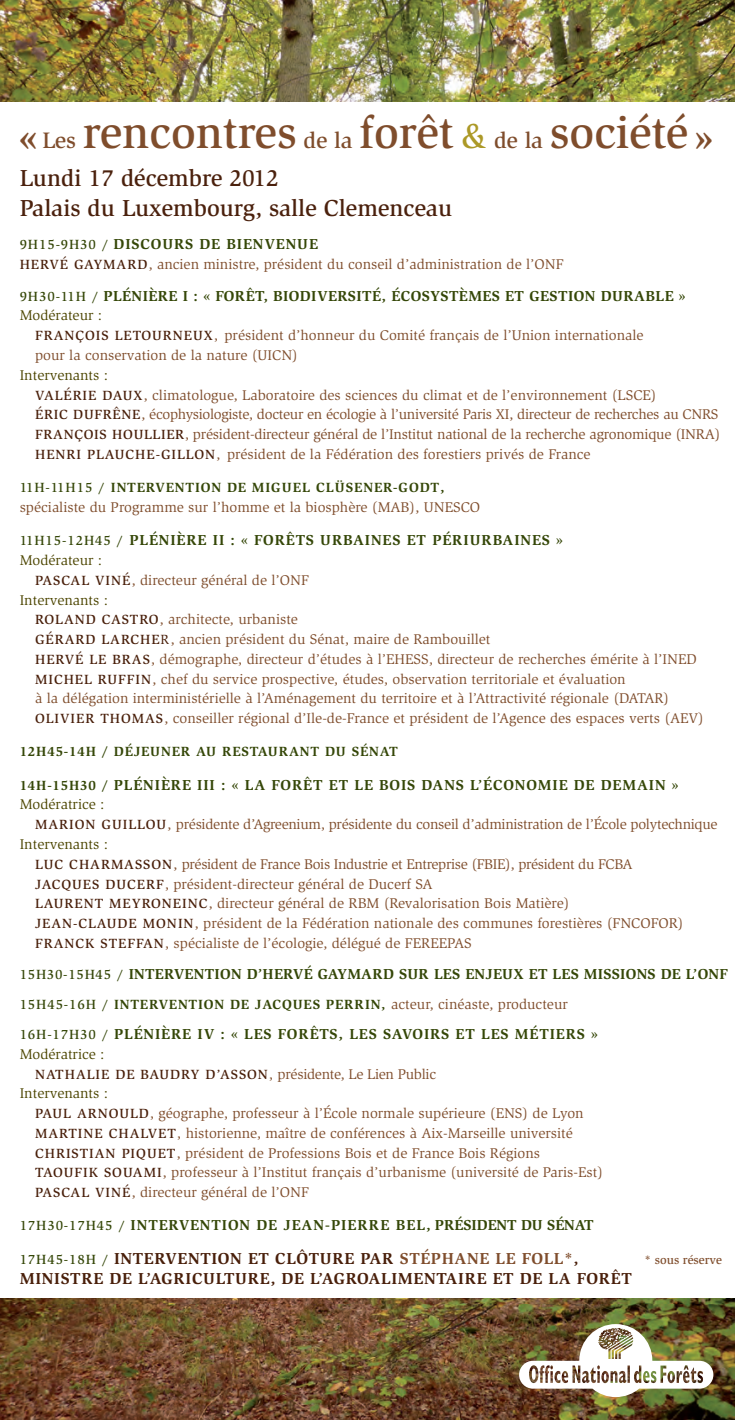
<style>
.page{position:relative;width:735px;height:1420px;background:#fff}
.page>*{position:absolute;margin:0;border:0;box-sizing:border-box;transform-origin:0 0}
.t1{font:500 46.2px "Slimbach";color:#7f4d2c}
.t2{font:500 23.8px/30.1px "Slimbach";color:#4b210d}
.t3{font:700 16.28px/20.5px "Slimbach";letter-spacing:.04em;color:#491f0a}
.t4{font:700 14.88px "Slimbach";letter-spacing:.06em;color:#354708}
.t5{font:700 14.88px "Slimbach";letter-spacing:.02em;color:#354708}
.t6{font:700 14.88px "Slimbach";letter-spacing:.03em;color:#354708}
.t7{font:14.53px/19.8px "Slimbach";color:#7f4d2c}
.t8{font:14.53px "Slimbach";letter-spacing:-.02em;color:#7f4d2c}
.t9{font:14.53px "Slimbach";letter-spacing:-.025em;color:#7f4d2c}
.t10{font:14.53px "Slimbach";color:#4c4501}
.t11{font:14.35px "Slimbach";color:#7f4d2c}
.t12{font:700 13.65px "Slimbach";letter-spacing:.06em;color:#354708}
.t13{font:500 12.25px "Slimbach";color:#7f4d2c}
.s1{font-weight:900;font-size:39.38px}
.s2{font-size:22.93px}
.s3{font-size:35.7px;color:#ac9927}
.s4{font-weight:500;font-size:13.65px}
.s5{font-weight:500;font-size:13.65px;color:#491f0a}
.s6{color:#4c4501}
.s7{font-weight:500}
.s8{font-size:14.53px}
.s9{font-size:13.65px;color:#491f0a}
.s10{font-size:13.65px}
.s11{font-weight:400;font-size:14.53px;color:#7f4d2c}
.s12{font-weight:500;font-size:13.65px;color:#354708}
.s13{color:#7f4d2c}
</style>
<div class="page">
<img style="left:0;top:0;width:734px;height:102px">
<img style="left:0;top:1298px;width:734px;height:122px">
<img style="left:518px;top:1324px;width:195px;height:73px">
<h1 class="t1" style="left:19px;top:104px;width:695px"><span class="s1">«</span> <span class="s2">Les</span> rencontres <span class="s2">de la</span> forêt <span class="s3">&amp;</span> <span class="s2">de la</span> société <span class="s1">»</span></h1>
<h2 class="t2" style="left:20px;top:163px;width:433px">Lundi 17 décembre 2012<br>Palais du Luxembourg, salle Clemenceau</h2>
<p class="t4" style="left:20px;top:235px;width:299px"><span class="s4">9H15-9H30 /</span> DISCOURS DE BIENVENUE</p>
<p class="t7" style="left:20px;top:254px;width:545px"><span class="s5">HERVÉ GAYMARD</span>, ancien ministre, président du conseil d’administration de l’ONF</p>
<p class="t6" style="left:20px;top:287px;width:667px"><span class="s4">9H30-11H /</span> PLÉNIÈRE I : « FORÊT, BIODIVERSITÉ, ÉCOSYSTÈMES ET GESTION DURABLE »</p>
<p class="t7" style="left:35px;top:306px;width:609px;text-indent:-15px"><span class="s6">Modérateur :<br></span><span class="s5">FRANÇOIS LETOURNEUX</span>, président d’honneur du Comité français de l’Union internationale pour la conservation de la nature (UICN)</p>
<p class="t7" style="left:35px;top:365px;width:686px;text-indent:-15px"><span class="s6">Intervenants :<br></span><span class="s5">VALÉRIE DAUX</span>, climatologue, Laboratoire des sciences du climat et de l’environnement (LSCE)<br><span class="s5">ÉRIC DUFRÊNE</span>, écophysiologiste, docteur en écologie à l’université Paris XI, directeur de recherches au CNRS <span class="s5">FRANÇOIS HOULLIER</span>, président-directeur général de l’Institut national de la recherche agronomique (INRA)</p>
<p class="t11" style="left:35px;top:446px;width:556px"><span class="s5">HENRI PLAUCHE-GILLON</span>, président de la Fédération des forestiers privés de France</p>
<p class="t12" style="left:20px;top:479px;width:426px"><span class="s7">11H-11H15 /</span> INTERVENTION DE MIGUEL CLÜSENER-GODT<span class="s8">,</span></p>
<p class="t7" style="left:20px;top:497px;width:462px">spécialiste du Programme sur l’homme et la biosphère (MAB), UNESCO</p>
<p class="t4" style="left:20px;top:531px;width:544px"><span class="s4">11H15-12H45 /</span> PLÉNIÈRE II : « FORÊTS URBAINES ET PÉRIURBAINES »</p>
<p class="t10" style="left:20px;top:552px;width:84px">Modérateur :</p>
<p class="t7" style="left:35px;top:570px;width:275px"><span class="s5">PASCAL VINÉ</span>, directeur général de l’ONF</p>
<p class="t10" style="left:20px;top:591px;width:90px">Intervenants :</p>
<p class="t7" style="left:35px;top:610px;width:264px"><span class="s5">ROLAND CASTRO</span>, architecte, urbaniste</p>
<p class="t7" style="left:35px;top:629px;width:456px"><span class="s5">GÉRARD LARCHE</span><span class="s9">R</span>, ancien président du Sénat, maire de Rambouillet</p>
<p class="t7" style="left:35px;top:649px;width:662px"><span class="s5">HERVÉ LE BRAS</span>, démographe, directeur d’études à l’EHESS, directeur de recherches émérite à l’INED</p>
<p class="t7" style="left:35px;top:669px;width:591px"><span class="s5">MICHEL RUFFIN</span>, chef du service prospective, études, observation territoriale et évaluation</p>
<p class="t7" style="left:35px;top:689px;width:635px">à la délégation interministérielle à l’Aménagement du territoire et à l’Attractivité régionale (DATAR)</p>
<p class="t7" style="left:35px;top:708px;width:670px"><span class="s5">OLIVIER THOMAS</span>, conseiller régional d’Ile-de-France et président de l’Agence des espaces verts (AEV)</p>
<p class="t12" style="left:20px;top:744px;width:379px">12H45-14H / DÉJEUNER AU RESTAURANT DU SÉNAT</p>
<p class="t4" style="left:20px;top:776px;width:660px"><span class="s10">14H-15H30 /</span> PLÉNIÈRE III : « LA FORÊT ET LE BOIS DANS L’ÉCONOMIE DE DEMAIN »</p>
<p class="t10" style="left:20px;top:796px;width:86px">Modératrice :</p>
<p class="t8" style="left:35px;top:816px;width:683px"><span class="s5">MARION GUILLOU</span>, présidente d’Agreenium, présidente du conseil d’administration de l’École polytechnique</p>
<p class="t10" style="left:20px;top:836px;width:90px">Intervenants :</p>
<p class="t9" style="left:35px;top:855px;width:598px"><span class="s5">LUC CHARMASSON</span>, président de France Bois Industrie et Entreprise (FBIE), président du FCBA</p>
<p class="t7" style="left:35px;top:874px;width:398px"><span class="s5">JACQUES DUCERF</span>, président-directeur général de Ducerf SA</p>
<p class="t7" style="left:35px;top:894px;width:535px"><span class="s5">LAURENT MEYRONEINC</span>, directeur général de RBM (Revalorisation Bois Matière)</p>
<p class="t7" style="left:35px;top:913px;width:649px"><span class="s5">JEAN-CLAUDE MONIN</span>, président de la Fédération nationale des communes forestières (FNCOFOR)</p>
<p class="t7" style="left:35px;top:933px;width:438px"><span class="s5">FRANCK STEFFAN</span>, spécialiste de l’écologie, délégué de FEREEPAS</p>
<p class="t5" style="left:20px;top:965px;width:709px"><span class="s4">15H30-15H45 /</span> INTERVENTION D’HERVÉ GAYMARD SUR LES ENJEUX ET LES MISSIONS DE L’ONF</p>
<p class="t12" style="left:20px;top:996px;width:549px"><span class="s7">15H45-16H /</span> INTERVENTION DE JACQUES PERRIN, <span class="s11">acteur, cinéaste, producteur</span></p>
<p class="t4" style="left:20px;top:1025px;width:579px"><span class="s4">16H-17H30 /</span> PLÉNIÈRE IV : « LES FORÊTS, LES SAVOIRS ET LES MÉTIERS »</p>
<p class="t10" style="left:20px;top:1045px;width:86px">Modératrice :</p>
<p class="t8" style="left:35px;top:1065px;width:402px"><span class="s5">NATHALIE DE BAUDRY D’ASSON</span>, présidente, Le Lien Public</p>
<p class="t10" style="left:20px;top:1085px;width:90px">Intervenants :</p>
<p class="t7" style="left:35px;top:1103px;width:549px"><span class="s5">PAUL ARNOULD</span>, géographe, professeur à l’École normale supérieure (ENS) de Lyon</p>
<p class="t7" style="left:35px;top:1123px;width:539px"><span class="s5">MARTINE CHALVET</span>, historienne, maître de conférences à Aix-Marseille université</p>
<p class="t7" style="left:35px;top:1143px;width:506px"><span class="s5">CHRISTIAN PIQUET</span>, président de Professions Bois et de France Bois Régions</p>
<p class="t7" style="left:35px;top:1162px;width:569px"><span class="s5">TAOUFIK SOUAMI</span>, professeur à l’Institut français d’urbanisme (université de Paris-Est)</p>
<p class="t7" style="left:35px;top:1182px;width:275px"><span class="s5">PASCAL VINÉ</span>, directeur général de l’ONF</p>
<p class="t4" style="left:20px;top:1216px;width:575px"><span class="s4">17H30-17H45 /</span> INTERVENTION DE JEAN-PIERRE BEL, PRÉSIDENT DU SÉNAT</p>
<p class="t3" style="left:20px;top:1248px;width:613px"><span class="s12">17H45-18H /</span> INTERVENTION ET CLÔTURE PAR <span class="s13">STÉPHANE LE FOLL*</span>,<br>MINISTRE DE L’AGRICULTURE, DE L’AGROALIMENTAIRE ET DE LA FORÊT</p>
<p class="t13" style="left:644px;top:1252px;width:79px">* sous réserve</p>
</div>
